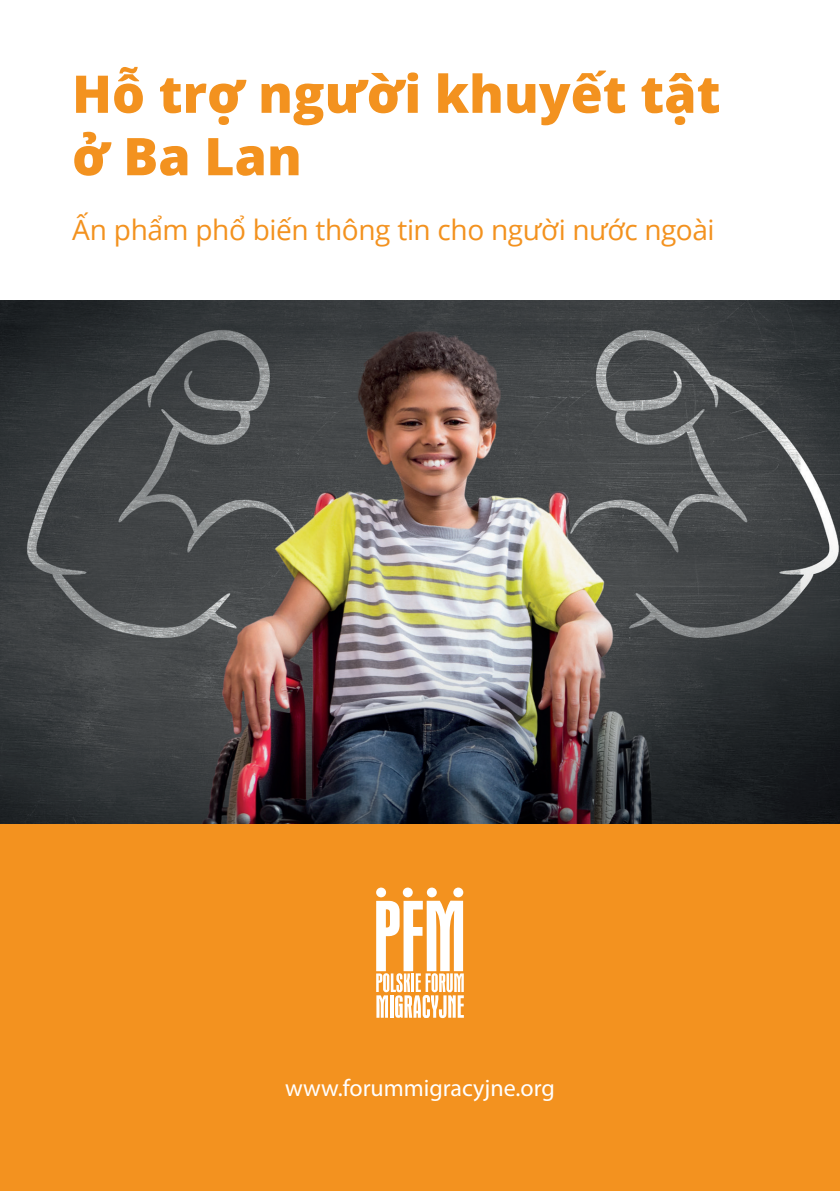
<style>
.page{position:relative;width:840px;height:1191px;background:#fff}
.page>*{position:absolute;margin:0;border:0;box-sizing:border-box;transform-origin:0 0}
.t1{font:800 52px/62.4px "Open Sans";color:#f3921f}
.t2{font:28px "Open Sans";letter-spacing:-.015em;color:#f3921f}
.t3{font:24px "Myriad Pro";color:#fff}
</style>
<div class="page">
<div style="left:0;top:387px;width:839px;height:804px;background:#f3921f"></div>
<div style="left:376px;top:887px;width:10px;height:10px;background:#fff;border-radius:50%"></div>
<svg style="left:402px;top:887px;width:10px;height:10px"></svg>
<svg style="left:426px;top:887px;width:10px;height:10px"></svg>
<div style="left:453px;top:887px;width:10px;height:10px;background:#fff;border-radius:50%"></div>
<svg style="left:376px;top:900px;width:87px;height:118px"></svg>
<img style="left:0;top:300px;width:839px;height:523px">
<h1 class="t1" style="left:72px;top:60px;width:649px">Hỗ trợ người khuyết tật ở Ba Lan</h1>
<p class="t2" style="left:72px;top:211px;width:643px">Ấn phẩm phổ biến thông tin cho người nước ngoài</p>
<p class="t3" style="left:285px;top:1073px;width:271px">www.forummigracyjne.org</p>
</div>
